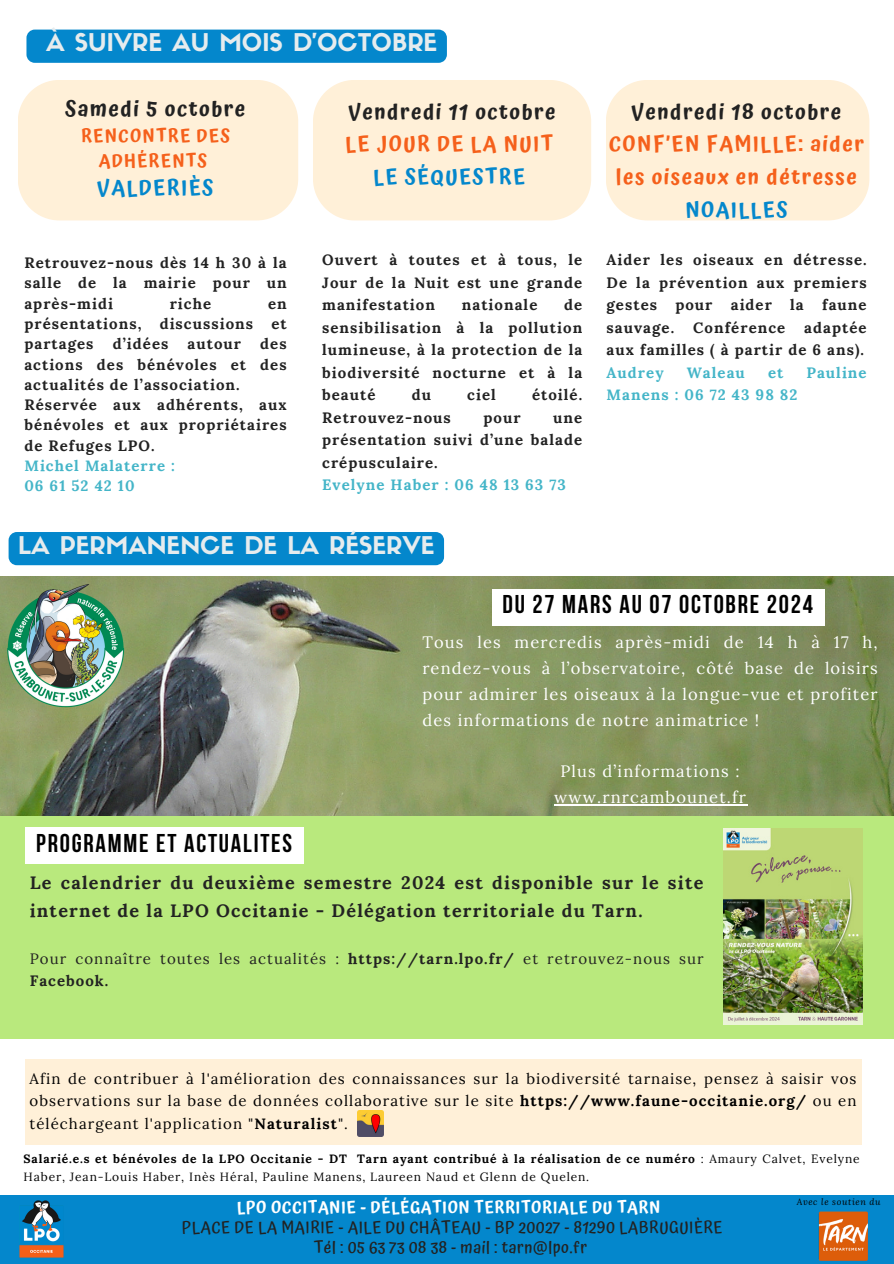
<style>
.page{position:relative;width:894px;height:1264px;background:#fff}
.page>*{position:absolute;margin:0;border:0;box-sizing:border-box;transform-origin:0 0}
.t1{font:700 25.65px "Bebas Neue";letter-spacing:.07em;color:#000}
.t2{font:24px "Sifonn Basic";color:#e6ecee}
.t3{font:600 21.15px "Atma";letter-spacing:.07em;color:#222}
.t4{font:600 21.15px "Atma";letter-spacing:.07em;color:#0487cc}
.t5{font:600 21px/32.7px "Atma";letter-spacing:.07em;color:#f5601b;text-align:center}
.t6{font:600 21px/32.7px "Atma";letter-spacing:.07em;color:#222;text-align:center}
.t7{font:700 18px/28.2px "Lora";letter-spacing:.07em;color:#222}
.t8{font:600 18px/24.8px "Atma";letter-spacing:.07em;color:#f5601b;text-align:center}
.t9{font:16.5px/25.8px "Lora";letter-spacing:.07em;color:#fff;text-align:right}
.t10{font:500 16.5px/20.2px "Atma";letter-spacing:.035em;color:#222;text-align:center}
.t11{font:600 16.5px "Atma";letter-spacing:.035em;color:#fff}
.t12{font:700 15px/22.5px "Lora";letter-spacing:.07em;color:#222;text-align:justify}
.t13{font:15px/22.5px "Lora";letter-spacing:.07em;color:#000;text-align:justify}
.t14{font:700 15px "Lora";letter-spacing:.07em;color:#44b5c8}
.t15{font:15px/22.5px "Lora";letter-spacing:.07em;color:#222}
.t16{font:12px/18px "Lora";letter-spacing:.07em;color:#000}
.t17{font:italic 9px "Lora";letter-spacing:.07em;color:#000}
.s1{color:#f5601b}
.s2{color:#0487cc}
.s3{color:#222}
.s4{font-weight:700}
</style>
<div class="page">
<div style="left:0;top:1194px;width:893px;height:69px;background:#0487cc"></div>
<img style="left:12px;top:1194px;width:57px;height:64px">
<div style="left:25px;top:1059px;width:836px;height:86px;background:#fff0d8"></div>
<img style="left:357px;top:1110px;width:26px;height:26px">
<img style="left:818px;top:1211px;width:50px;height:50px">
<div style="left:0;top:814px;width:893px;height:224px;background:#b9e97d"></div>
<img style="left:723px;top:828px;width:139px;height:196px">
<img style="left:0;top:576px;width:893px;height:239px">
<img style="left:0;top:578px;width:130px;height:133px">
<div style="left:26px;top:30px;width:421px;height:33px;background:#0487cc"></div>
<hr style="left:554px;top:804px;width:193px;height:1px;background:#fff">
<div style="left:492px;top:589px;width:332px;height:36px;background:#fff"></div>
<div style="left:9px;top:532px;width:435px;height:33px;background:#0487cc"></div>
<div style="left:26px;top:827px;width:278px;height:36px;background:#fff"></div>
<div style="left:313px;top:80px;width:278px;height:140px;background:#fff0d8"></div>
<div style="left:18px;top:80px;width:280px;height:140px;background:#fff0d8"></div>
<div style="left:606px;top:80px;width:263px;height:140px;background:#fff0d8"></div>
<p class="t2" style="left:46px;top:33px;width:392px">À SUIVRE AU MOIS D’OCTOBRE</p>
<p class="t3" style="left:65px;top:97px;width:181px">Samedi 5 octobre</p>
<p class="t8" style="left:81px;top:123px;width:150px">RENCONTRE DES<br>ADHÉRENTS</p>
<p class="t4" style="left:97px;top:175px;width:117px">VALDERIÈS</p>
<p class="t12" style="left:24px;top:252px;width:264px;line-height:20.2px">Retrouvez-nous dès 14 h 30 à la salle de la mairie pour un après-midi</p>
<p class="t12" style="left:170px;top:292px;width:43px">riche</p>
<p class="t12" style="left:24px;top:293px;width:264px;line-height:20.2px;text-indent:243px">en présentations, discussions et partages</p>
<p class="t12" style="left:113px;top:332px;width:57px">d’idées</p>
<p class="t12" style="left:187px;top:332px;width:55px">autour</p>
<p class="t12" style="left:24px;top:333px;width:264px;line-height:20.2px;text-indent:236px">des actions des bénévoles et des actualités de l’association.</p>
<p class="t12" style="left:24px;top:394px;width:264px;line-height:20.2px">Réservée aux adhérents, aux bénévoles et aux propriétaires de Refuges LPO.</p>
<p class="t14" style="left:24px;top:455px;width:152px">Michel Malaterre :</p>
<p class="t14" style="left:24px;top:476px;width:112px">06 61 52 42 10</p>
<h6 class="t6" style="left:345px;top:95px;width:212px">Vendredi 11 octobre<br><span class="s1">LE JOUR DE LA NUIT<br></span><span class="s2">LE SÉQUESTRE</span></h6>
<h1 class="t12" style="left:322px;top:248px;width:261px">Ouvert à toutes et à tous, le Jour de la Nuit est une grande manifestation</h1>
<h1 class="t12" style="left:461px;top:293px;width:77px">nationale</h1>
<h1 class="t12" style="left:322px;top:293px;width:261px;text-indent:242px">de sensibilisation à la pollution lumineuse, à la protection de la biodiversité nocturne et à la beauté</h1>
<h1 class="t12" style="left:411px;top:383px;width:21px">du</h1>
<h1 class="t12" style="left:467px;top:383px;width:30px">ciel</h1>
<h1 class="t12" style="left:532px;top:383px;width:52px">étoilé.</h1>
<h1 class="t12" style="left:322px;top:406px;width:130px">Retrouvez-nous</h1>
<h1 class="t12" style="left:483px;top:406px;width:39px">pour</h1>
<h1 class="t12" style="left:322px;top:406px;width:261px;text-indent:231px">une présentation suivi d’une balade crépusculaire.</h1>
<h5 class="t14" style="left:322px;top:475px;width:245px">Evelyne Haber : 06 48 13 63 73</h5>
<h6 class="t2" style="left:18px;top:535px;width:417px">LA PERMANENCE DE LA RÉSERVE</h6>
<p class="t5" style="left:608px;top:95px;width:256px"><span class="s3">Vendredi 18 octobre<br></span>CONF’EN FAMILLE: aider les oiseaux en détresse<br><span class="s2">NOAILLES</span></p>
<p class="t12" style="left:606px;top:248px;width:261px">Aider les oiseaux en détresse.<br>De la prévention aux premiers gestes pour aider la faune sauvage.</p>
<p class="t12" style="left:606px;top:316px;width:261px;text-align:right">adaptée<br>aux familles ( à partir de 6 ans).</p>
<p class="t14" style="left:606px;top:362px;width:59px">Audrey</p>
<p class="t14" style="left:686px;top:362px;width:60px">Waleau</p>
<p class="t14" style="left:767px;top:362px;width:17px">et</p>
<p class="t14" style="left:806px;top:362px;width:62px">Pauline</p>
<p class="t14" style="left:606px;top:385px;width:192px">Manens : 06 72 43 98 82</p>
<p class="t12" style="left:693px;top:316px;width:94px">Conférence</p>
<h2 class="t1" style="left:502px;top:594px;width:312px">DU 27 MARS AU 07 OCTOBRE 2024</h2>
<p class="t9" style="left:422px;top:629px;width:457px;text-align:justify">Tous les mercredis après-midi de 14 h à 17 h, rendez-vous à l’observatoire, côté base de loisirs pour admirer les oiseaux à la longue-vue et profiter des informations de notre animatrice !</p>
<p class="t9" style="left:554px;top:758px;width:193px;text-align:center">Plus d’informations : www.rnrcambounet.fr</p>
<p class="t9" style="left:299px;top:662px;width:571px">météorologiques.<br>Annulation en cas de pluie/ Horaires décalés le matin en cas de</p>
<p class="t9" style="left:427px;top:662px;width:80px">soumises</p>
<p class="t9" style="left:536px;top:662px;width:31px">aux</p>
<p class="t9" style="left:596px;top:662px;width:93px">conditions</p>
<h6 class="t1" style="left:36px;top:832px;width:257px">PROGRAMME ET ACTUALITES</h6>
<p class="t7" style="left:30px;top:867px;width:675px">Le calendrier du deuxième semestre 2024 est disponible sur le site internet de la LPO Occitanie - Délégation territoriale du Tarn.</p>
<h1 class="t15" style="left:30px;top:947px;width:675px">Pour connaître toutes les actualités : <span class="s4">https://tarn.lpo.fr/</span> et retrouvez-nous sur<br><span class="s4">Facebook.</span></h1>
<h5 class="t13" style="left:30px;top:1067px;width:828px">Afin de contribuer à l'amélioration des connaissances sur la biodiversité tarnaise, pensez à saisir vos observations sur la base de données collaborative sur le site <span class="s4">https://www.faune-occitanie.org/</span> ou en téléchargeant l'application "<span class="s4">Naturalist</span>".</h5>
<p class="t16" style="left:24px;top:1149px;width:837px"><span class="s4">Salarié.e.s et bénévoles de la LPO Occitanie - DT Tarn ayant contribué à la réalisation de ce numéro</span> : Amaury Calvet, Evelyne<br>Haber, Jean-Louis Haber, Inès Héral, Pauline Manens, Laureen Naud et Glenn de Quelen.</p>
<p class="t11" style="left:237px;top:1197px;width:425px">LPO OCCITANIE - DÉLÉGATION TERRITORIALE DU TARN</p>
<p class="t10" style="left:182px;top:1217px;width:542px">PLACE DE LA MAIRIE - AILE DU CHÂTEAU - BP 20027 - 81290 LABRUGUIÈRE<br>Tél : 05 63 73 08 38 - mail : tarn@lpo.fr</p>
<h3 class="t17" style="left:796px;top:1195px;width:85px">Avec le soutien du</h3>
</div>
